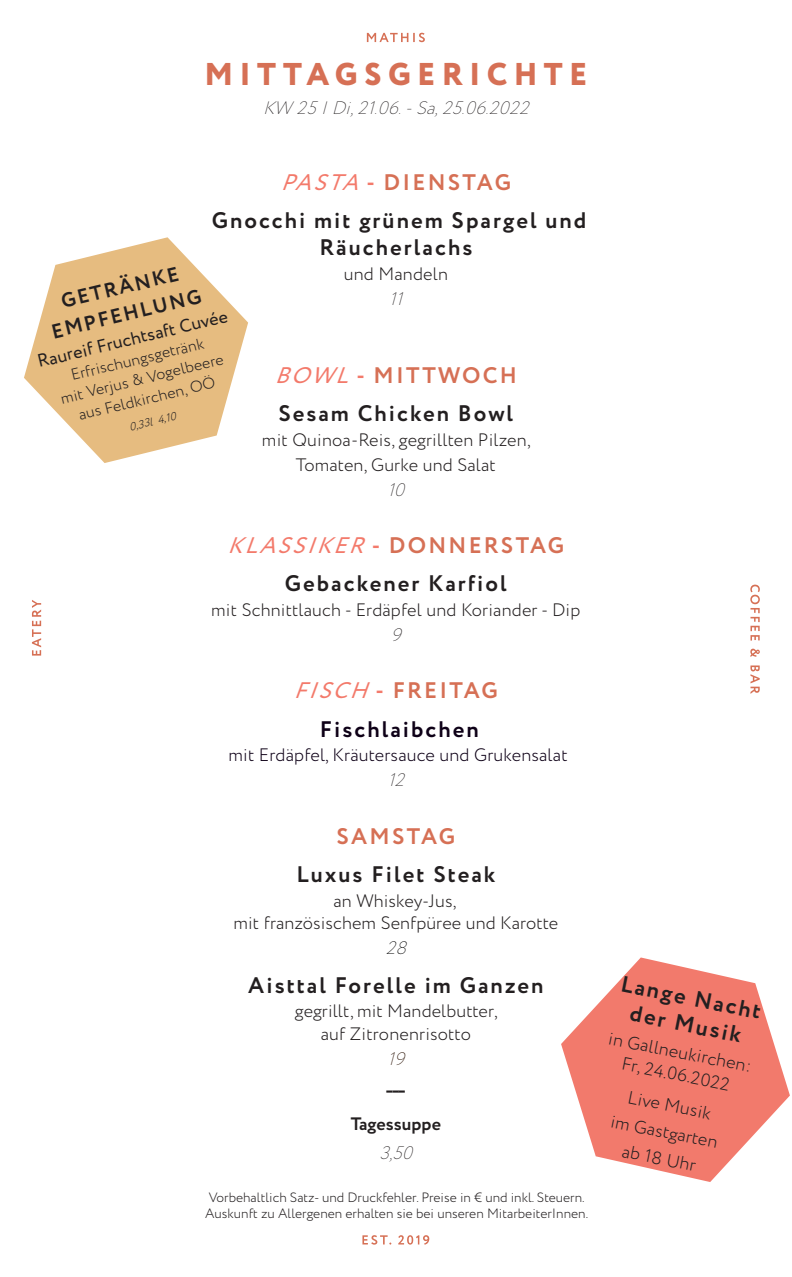
<style>
.page{position:relative;width:792px;height:1277px;background:#fff}
.page>*{position:absolute;margin:0;border:0;box-sizing:border-box;transform-origin:0 0}
.t1{font:800 31.5px "Circe";letter-spacing:.2em;color:#d67055}
.t2{font:700 22.5px/38.2px "Circe";letter-spacing:.09em;color:#231f20;text-align:center}
.t3{font:700 22.5px/38.2px "Circe";letter-spacing:.09em;color:#0e0017;text-align:center}
.t4{font:700 22.5px "Circe";letter-spacing:.1em;color:#d67055}
.t5{font:700 20.25px/27px "Circe";color:#231f20;text-align:center}
.t6{font:300 18px/22.5px "Circe";letter-spacing:.01em;color:#231f20;text-align:center}
.t7{font:italic 200 18px "Circe";color:#231f20}
.t8{font:300 18px "Circe";letter-spacing:.01em;color:#0e0017}
.t9{font:18px "Circe";color:#231f20}
.t10{font:700 18px "Circe";color:#231f20}
.t11{font:italic 200 18px "Circe";color:#000}
.t12{font:italic 200 18px "Circe";color:#270f00}
.t13{font:300 15.75px/20.2px "Circe";color:#231f20;text-align:center}
.t14{font:300 13.5px/16.2px "Circe";color:#231f20}
.t15{font:italic 300 11.25px "Circe";color:#231f20}
.s1{font-weight:400;font-style:italic;color:#f37a6b}
.s2{color:#f37a6b}
.s3{color:#d67055}
</style>
<div class="page">
<svg style="left:32px;top:600px;width:9px;height:56px"></svg>
<svg style="left:750px;top:584px;width:9px;height:109px"></svg>
<svg style="left:366px;top:33px;width:58px;height:9px"></svg>
<svg style="left:362px;top:1235px;width:67px;height:9px"></svg>
<svg style="left:561px;top:957px;width:228px;height:224px;fill:#f27a6c"></svg>
<svg style="left:24px;top:237px;width:224px;height:226px;fill:#e6bc80"></svg>
<h1 class="t1" style="left:204px;top:60px;width:384px">MITTAGSGERICHTE</h1>
<p class="t7" style="left:263px;top:100px;width:272px">KW 25 | Di, 21.06. - Sa, 25.06.2022</p>
<p class="t2" style="left:212px;top:164px;width:376px"><span class="s1">PASTA</span><span class="s2">-</span> <span class="s3">DIENSTAG<br></span>Gnocchi mit grünem Spargel und</p>
<p class="t2" style="left:319px;top:230px;width:154px">Räucherlachs</p>
<p class="t6" style="left:343px;top:263px;width:106px">und Mandeln</p>
<p class="t7" style="left:389px;top:290px;width:20px">11</p>
<p class="t5" style="left:42px;top:294px;width:155px;rotate:-14deg">GETRÄNKE<br>EMPFEHLUNG</p>
<p class="t9" style="left:36px;top:354px;width:197px;rotate:-14deg">Raureif Fruchtsaft Cuvée</p>
<p class="t13" style="left:54px;top:370px;width:168px;rotate:-14deg">Erfrischungsgetränk<br>mit Verjus &amp; Vogelbeere aus Feldkirchen, OÖ</p>
<p class="t2" style="left:275px;top:357px;width:243px;text-align:left"><span class="s1">BOWL</span><span class="s2">-</span> <span class="s3">MITTWOCH<br></span>Sesam Chicken Bowl</p>
<p class="t6" style="left:262px;top:428px;width:270px;line-height:24.8px">mit Quinoa-Reis, gegrillten Pilzen,<br>Tomaten, Gurke und Salat</p>
<p class="t7" style="left:387px;top:481px;width:23px">10</p>
<p class="t15" style="left:128px;top:422px;width:50px;rotate:-14deg">0,33l 4,10</p>
<p class="t2" style="left:227px;top:527px;width:338px"><span class="s1">KLASSIKER</span><span class="s2">-</span> <span class="s3">DONNERSTAG<br></span>Gebackener Karfiol</p>
<p class="t6" style="left:211px;top:599px;width:370px">mit Schnittlauch - Erdäpfel und Koriander - Dip</p>
<p class="t7" style="left:391px;top:626px;width:16px">9</p>
<p class="t3" style="left:293px;top:673px;width:205px"><span class="s1">FISCH</span><span class="s2">-</span> <span class="s3">FREITAG<br></span>Fischlaibchen</p>
<p class="t8" style="left:228px;top:747px;width:340px">mit Erdäpfel, Kräutersauce und Grukensalat</p>
<p class="t7" style="left:387px;top:772px;width:22px">12</p>
<p class="t4" style="left:336px;top:826px;width:120px">SAMSTAG</p>
<p class="t2" style="left:296px;top:856px;width:200px">Luxus Filet Steak</p>
<p class="t6" style="left:233px;top:890px;width:326px">an Whiskey-Jus,<br>mit französischem Senfpüree und Karotte</p>
<p class="t11" style="left:385px;top:940px;width:26px">28</p>
<p class="t2" style="left:248px;top:967px;width:296px">Aisttal Forelle im Ganzen</p>
<p class="t6" style="left:294px;top:1000px;width:204px">gegrillt, mit Mandelbutter, auf Zitronenrisotto</p>
<p class="t12" style="left:387px;top:1050px;width:23px">19</p>
<p class="t10" style="left:386px;top:1075px;width:20px">___</p>
<p class="t10" style="left:350px;top:1115px;width:92px">Tagessuppe</p>
<p class="t7" style="left:379px;top:1144px;width:39px">3,50</p>
<p class="t14" style="left:205px;top:1189px;width:384px">Vorbehaltlich Satz- und Druckfehler. Preise in € und inkl. Steuern.<br>Auskunft zu Allergenen erhalten sie bei unseren MitarbeiterInnen.</p>
<p class="t2" style="left:623px;top:971px;width:144px;line-height:27px;rotate:11deg">Lange Nacht der Musik</p>
<p class="t6" style="left:610px;top:1027px;width:147px;rotate:11deg">in Gallneukirchen:<br>Fr, 24.06.2022</p>
<p class="t6" style="left:618px;top:1082px;width:110px;line-height:27px;rotate:11deg">Live Musik<br>im Gastgarten ab 18 Uhr</p>
</div>
